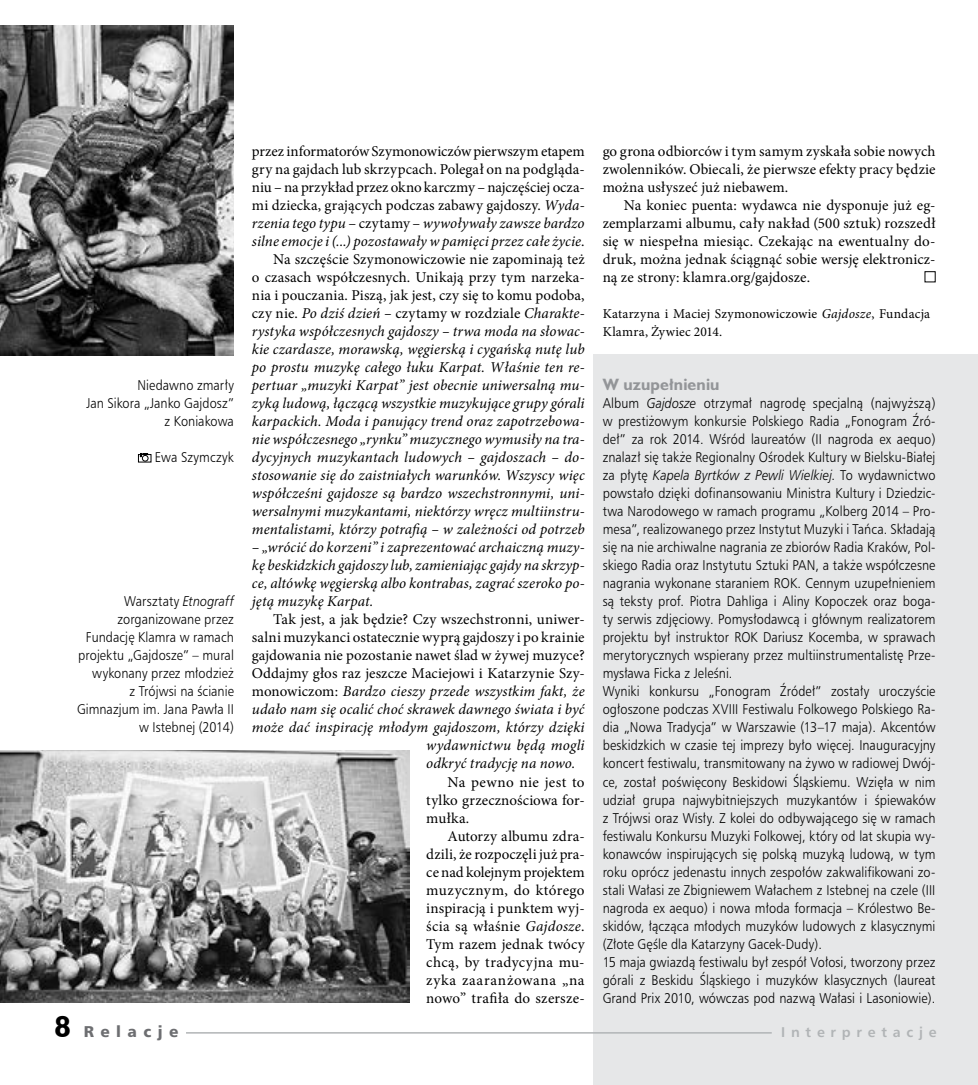
<style>
.page{position:relative;width:978px;height:1085px;background:#fff}
.page>*{position:absolute;margin:0;border:0;box-sizing:border-box;transform-origin:0 0}
.t1{font:italic 15px/18px "Minion Pro";letter-spacing:.005em;color:#000;text-align:right}
.t2{font:15px/18px "Minion Pro";letter-spacing:.01em;color:#000;text-align:justify}
.t3{font:700 15px "Humanst 521 PL";letter-spacing:.01em;color:#939598}
.t4{font:15px "Humnst 777 Blk PL";letter-spacing:.425em;color:#6d6e71}
.t5{font:13.5px/18px "Humnst 777 Lt PL";letter-spacing:.005em;color:#000;text-align:right;scale:.9 1}
.t6{font:13.5px/18px "Minion Pro";letter-spacing:.01em;color:#000}
.t7{font:700 13.5px "Humnst 777 PL";letter-spacing:.425em;color:#b1b4b6}
.s1{font-style:italic}
.s2{font-style:normal}
.s3{font-family:"Humanist 521 BT";font-weight:700;font-size:30px;color:#000}
</style>
<div class="page">
<div style="left:594px;top:354px;width:384px;height:730px;background:#e6e7e8"></div>
<hr style="left:186px;top:1031px;width:586px;height:2px;background:#b1b4b6">
<div style="left:925px;top:271px;width:10px;height:11px;border:1px solid #000"></div>
<img style="left:0;top:750px;width:409px;height:252px">
<img style="left:0;top:26px;width:234px;height:329px">
<div style="left:138px;top:454px;width:13px;height:8px;border:1px solid #000"></div>
<svg style="left:140px;top:453px;width:8px;height:8px"></svg>
<p class="t5" style="left:86px;top:376px;width:165px">Niedawno zmarły<br>Jan Sikora „Janko Gajdosz” z Koniakowa</p>
<p class="t5" style="left:155px;top:448px;width:89px">Ewa Szymczyk</p>
<p class="t5" style="left:77px;top:592px;width:176px">Warsztaty <span class="s1">Etnograff </span>zorganizowane przez<br>Fundację Klamra w ramach projektu „Gajdosze” – mural wykonany przez młodzież<br>z Trójwsi na ścianie<br>Gimnazjum im. Jana Pawła II w Istebnej (2014)</p>
<p class="t1" style="left:252px;top:142px;width:334px"><span class="s2">przez informatorów Szymonowiczów pierwszym etapem gry na gajdach lub skrzypcach. Polegał on na podgląda&shy;niu – na przykład przez okno karczmy – najczęściej ocza&shy;mi dziecka, grających podczas zabawy gajdoszy.</span> Wyda&shy;rzenia tego typu <span class="s2">– czytamy –</span> wywoływały zawsze bardzo silne emocje i (...) pozostawały w pamięci przez całe życie<span class="s2">.<br>Na szczęście Szymonowiczowie nie zapominają też<br>o czasach współczesnych. Unikają przy tym narzeka&shy;nia i pouczania. Piszą, jak jest, czy się to komu podoba, czy nie.</span> Po dziś dzień – <span class="s2">czytamy w rozdziale</span> Charakte&shy;rystyka współczesnych gajdoszy – trwa moda na słowac&shy;kie czardasze, morawską, węgierską i cygańską nutę lub po prostu muzykę całego łuku Karpat. Właśnie ten re&shy;pertuar „muzyki Karpat” jest obecnie uniwersalną mu&shy;zyką ludową, łączącą wszystkie muzykujące grupy górali karpackich. Moda i panujący trend oraz zapotrzebowa&shy;nie współczesnego „rynku” muzycznego wymusiły na tra&shy;dycyjnych muzykantach ludowych – gajdoszach – do&shy;stosowanie się do zaistniałych warunków. Wszyscy więc współcześni gajdosze są bardzo wszechstronnymi, uni&shy;wersalnymi muzykantami, niektórzy wręcz multiinstru&shy;mentalistami, którzy potrafią – w zależności od potrzeb</p>
<p class="t1" style="left:252px;top:538px;width:334px;text-align:justify">– „wrócić do korzeni” i zaprezentować archaiczną muzy&shy;kę beskidzkich gajdoszy lub, zamieniając gajdy na skrzyp&shy;ce, altówkę węgierską albo kontrabas, zagrać szeroko po&shy;jętą muzykę Karpat.</p>
<p class="t2" style="left:273px;top:610px;width:313px">Tak jest, a jak będzie? Czy wszechstronni, uniwer-</p>
<p class="t2" style="left:252px;top:628px;width:334px">salni muzykanci ostatecznie wyprą gajdoszy i po krainie</p>
<p class="t2" style="left:252px;top:646px;width:334px">gajdowania nie pozostanie nawet ślad w żywej muzyce?</p>
<p class="t2" style="left:252px;top:664px;width:334px">Oddajmy głos raz jeszcze Maciejowi i Katarzynie Szy-</p>
<p class="t1" style="left:252px;top:682px;width:334px"><span class="s2">monowiczom:</span> Bardzo cieszy przede wszystkim fakt, że</p>
<p class="t1" style="left:252px;top:700px;width:334px">udało nam się ocalić choć skrawek dawnego świata i być</p>
<p class="t1" style="left:252px;top:718px;width:334px">może dać inspirację młodym gajdoszom, którzy dzięki</p>
<p class="t1" style="left:426px;top:736px;width:160px">wydawnictwu będą mogli</p>
<p class="t1" style="left:426px;top:754px;width:151px">odkryć tradycję na nowo.</p>
<p class="t2" style="left:426px;top:772px;width:160px;text-indent:21px">Na pewno nie jest to tylko grzecznościowa for&shy;mułka.</p>
<p class="t2" style="left:426px;top:826px;width:160px;text-indent:21px">Autorzy albumu zdra&shy;dzili, że rozpoczęli już pra&shy;ce nad kolejnym projektem muzycznym, do którego inspiracją i punktem wyj&shy;ścia są właśnie <span class="s1">Gajdosze</span>.<br>Tym razem jednak twócy chcą, by tradycyjna mu&shy;zyka zaaranżowana „na nowo” trafiła do szersze-</p>
<p class="t2" style="left:603px;top:142px;width:334px">go grona odbiorców i tym samym zyskała sobie nowych zwolenników. Obiecali, że pierwsze efekty pracy będzie można usłyszeć już niebawem.</p>
<p class="t2" style="left:603px;top:196px;width:334px;text-indent:21px">Na koniec puenta: wydawca nie dysponuje już eg&shy;zemplarzami albumu, cały nakład (500 sztuk) rozszedł się w niespełna miesiąc. Czekając na ewentualny do&shy;druk, można jednak ściągnąć sobie wersję elektronicz&shy;ną ze strony: klamra.org/gajdosze.</p>
<p class="t6" style="left:603px;top:305px;width:329px">Katarzyna i Maciej Szymonowiczowie <span class="s1">Gajdosze</span>, Fundacja<br>Klamra, Żywiec 2014.</p>
<p class="t3" style="left:603px;top:374px;width:118px">W uzupełnieniu</p>
<p class="t5" style="left:603px;top:394px;width:371px;text-align:left">Album <span class="s1">Gajdosze</span> otrzymał nagrodę specjalną (najwyższą) w prestiżowym konkursie Polskiego Radia „Fonogram Źró&shy;deł” za rok 2014. Wśród laureatów (II nagroda ex aequo) znalazł się także Regionalny Ośrodek Kultury w Bielsku-Białej za płytę <span class="s1">Kapela Byrtków z Pewli Wielkiej</span>. To wydawnictwo powstało dzięki dofinansowaniu Ministra Kultury i Dziedzic&shy;twa Narodowego w ramach programu „Kolberg 2014 – Pro&shy;mesa”, realizowanego przez Instytut Muzyki i Tańca. Składają się na nie archiwalne nagrania ze zbiorów Radia Kraków, Pol&shy;skiego Radia oraz Instytutu Sztuki PAN, a także współczesne nagrania wykonane staraniem ROK. Cennym uzupełnieniem są teksty prof. Piotra Dahliga i Aliny Kopoczek oraz boga&shy;ty serwis zdjęciowy. Pomysłodawcą i głównym realizatorem projektu był instruktor ROK Dariusz Kocemba, w sprawach merytorycznych wspierany przez multiinstrumentalistę Prze&shy;mysława Ficka z Jeleśni.<br>Wyniki konkursu „Fonogram Źródeł” zostały uroczyście ogłoszone podczas XVIII Festiwalu Folkowego Polskiego Ra&shy;dia „Nowa Tradycja” w Warszawie (13–17 maja). Akcentów beskidzkich w czasie tej imprezy było więcej. Inauguracyjny koncert festiwalu, transmitowany na żywo w radiowej Dwój&shy;ce, został poświęcony Beskidowi Śląskiemu. Wzięła w nim udział grupa najwybitniejszych muzykantów i śpiewaków z Trójwsi oraz Wisły. Z kolei do odbywającego się w ramach festiwalu Konkursu Muzyki Folkowej, który od lat skupia wy&shy;konawców inspirujących się polską muzyką ludową, w tym roku oprócz jedenastu innych zespołów zakwalifikowani zo&shy;stali Wałasi ze Zbigniewem Wałachem z Istebnej na czele (III nagroda ex aequo) i nowa młoda formacja – Królestwo Be&shy;skidów, łącząca młodych muzyków ludowych z klasycznymi (Złote Gęśle dla Katarzyny Gacek-Dudy).<br>15 maja gwiazdą festiwalu był zespół Vołosi, tworzony przez górali z Beskidu Śląskiego i muzyków klasycznych (laureat Grand Prix 2010, wówczas pod nazwą Wałasi i Lasoniowie).</p>
<p class="t4" style="left:55px;top:1021px;width:125px"><span class="s3">8</span> Relacje</p>
<p class="t7" style="left:781px;top:1022px;width:157px">Interpretacje</p>
</div>
